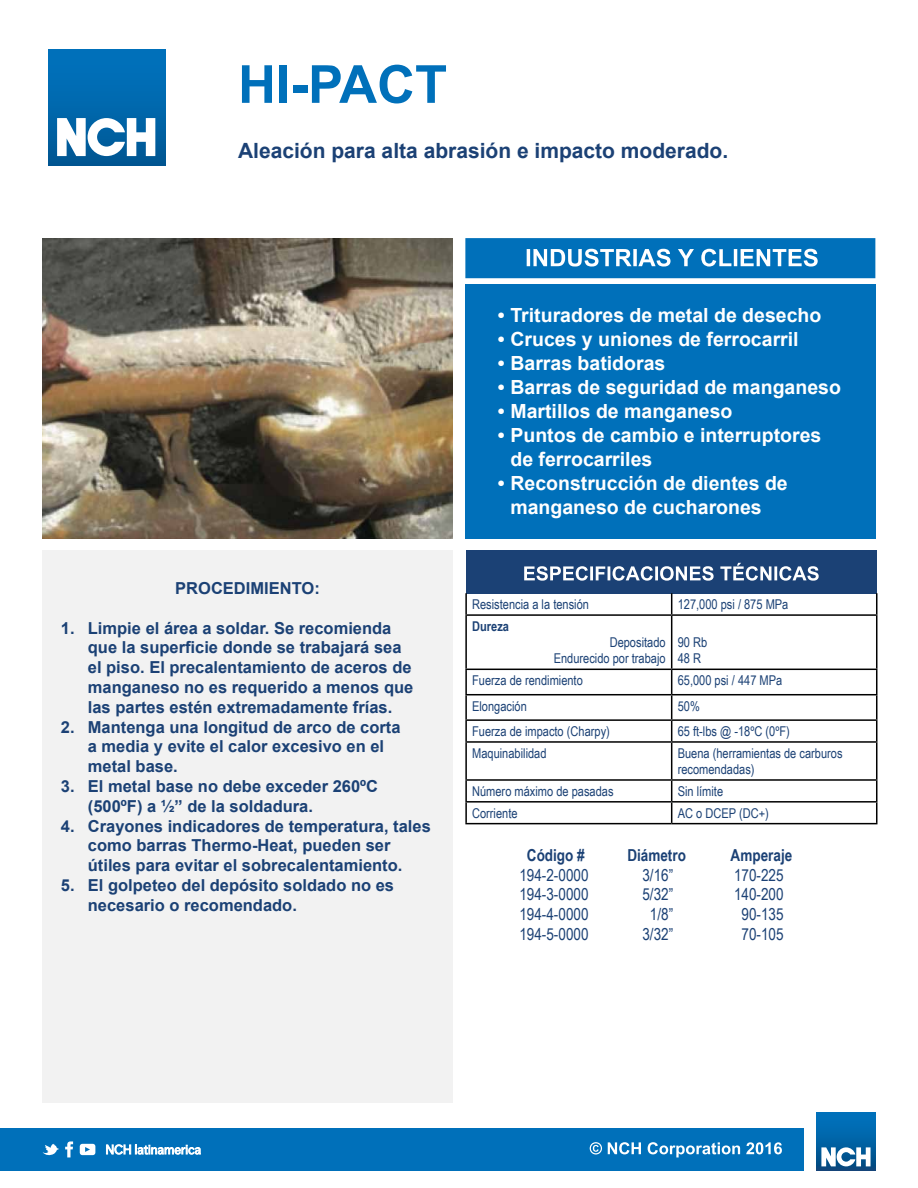
<style>
.page{position:relative;width:918px;height:1188px;background:#fff}
.page>*{position:absolute;margin:0;border:0;box-sizing:border-box;transform-origin:0 0}
.t1{font:700 52.5px "Arial";color:#0070ba}
.t2{font:700 21px "Arial";color:#1b4175}
.t3{font:700 19.5px/24px "Arial";color:#fff}
.t4{font:700 16.5px/19.8px "Arial";color:#1b4175}
.t5{font:16.5px "Arial Narrow";color:#1b4175}
.t6{font:700 16.5px "Arial Narrow";color:#1b4175}
.t7{font:13.5px/16.2px "Arial Narrow";color:#1b4175}
.t8{font:700 13.5px "Arial Narrow";color:#1b4175}
</style>
<div class="page">
<div style="left:0;top:1128px;width:803px;height:43px;background:#0070ba"></div>
<svg style="left:106px;top:1144px;width:95px;height:11px"></svg>
<svg style="left:43px;top:1144px;width:16px;height:12px"></svg>
<svg style="left:65px;top:1141px;width:8px;height:16px"></svg>
<svg style="left:80px;top:1144px;width:15px;height:11px"></svg>
<svg style="left:590px;top:1142px;width:12px;height:13px"></svg>
<svg style="left:608px;top:1142px;width:33px;height:12px"></svg>
<svg style="left:648px;top:1142px;width:92px;height:15px"></svg>
<svg style="left:746px;top:1142px;width:36px;height:12px"></svg>
<svg style="left:816px;top:1112px;width:60px;height:59px"></svg>
<div style="left:817px;top:1112px;width:58px;height:59px;background:linear-gradient(to bottom,#0075c2,#084d82)"></div>
<svg style="left:821px;top:1147px;width:50px;height:19px"></svg>
<div style="left:48px;top:49px;width:117px;height:116px;background:linear-gradient(to bottom,#0074c0,#005895)"></div>
<svg style="left:57px;top:118px;width:98px;height:38px"></svg>
<img style="left:43px;top:238px;width:410px;height:301px">
<div style="left:465px;top:284px;width:410px;height:255px;background:#0070ba"></div>
<svg style="left:465px;top:238px;width:410px;height:40px;background:#2383c3"></svg>
<div style="left:43px;top:550px;width:410px;height:553px;background:#f2f2f2"></div>
<div style="left:466px;top:550px;width:411px;height:43px;background:#1b4175"></div>
<hr style="left:465px;top:593px;width:2px;height:21px;background:#000">
<svg style="left:671px;top:593px;width:1px;height:21px"></svg>
<svg style="left:876px;top:593px;width:1px;height:21px"></svg>
<hr style="left:465px;top:614px;width:207px;height:2px;background:#000">
<hr style="left:465px;top:616px;width:2px;height:53px;background:#000">
<hr style="left:672px;top:614px;width:205px;height:2px;background:#000">
<hr style="left:671px;top:616px;width:1px;height:53px;background:#000">
<hr style="left:876px;top:616px;width:1px;height:53px;background:#000">
<hr style="left:465px;top:669px;width:207px;height:1px;background:#000">
<hr style="left:465px;top:670px;width:2px;height:24px;background:#000">
<hr style="left:672px;top:669px;width:205px;height:1px;background:#000">
<hr style="left:465px;top:694px;width:207px;height:1px;background:#000">
<hr style="left:465px;top:695px;width:2px;height:24px;background:#000">
<hr style="left:672px;top:694px;width:205px;height:1px;background:#000">
<hr style="left:465px;top:719px;width:207px;height:2px;background:#000">
<hr style="left:465px;top:721px;width:2px;height:20px;background:#000">
<hr style="left:672px;top:719px;width:205px;height:2px;background:#000">
<svg style="left:671px;top:670px;width:1px;height:71px"></svg>
<svg style="left:876px;top:670px;width:1px;height:71px"></svg>
<hr style="left:465px;top:741px;width:207px;height:2px;background:#000">
<hr style="left:465px;top:743px;width:2px;height:36px;background:#000">
<hr style="left:672px;top:741px;width:205px;height:2px;background:#000">
<hr style="left:671px;top:743px;width:1px;height:36px;background:#000">
<hr style="left:876px;top:743px;width:1px;height:36px;background:#000">
<hr style="left:465px;top:779px;width:207px;height:2px;background:#000">
<hr style="left:465px;top:781px;width:2px;height:20px;background:#000">
<hr style="left:672px;top:779px;width:205px;height:2px;background:#000">
<hr style="left:465px;top:801px;width:207px;height:2px;background:#000">
<hr style="left:465px;top:803px;width:2px;height:20px;background:#000">
<hr style="left:672px;top:801px;width:205px;height:2px;background:#000">
<svg style="left:671px;top:781px;width:1px;height:42px"></svg>
<svg style="left:876px;top:781px;width:1px;height:42px"></svg>
<hr style="left:465px;top:823px;width:207px;height:1px;background:#000">
<hr style="left:672px;top:823px;width:205px;height:1px;background:#000">
<svg style="left:524px;top:563px;width:295px;height:18px"></svg>
<h1 class="t1" style="left:238px;top:49px;width:210px">HI-PACT</h1>
<p class="t2" style="left:238px;top:137px;width:492px">Aleación para alta abrasión e impacto moderado.</p>
<p class="t4" style="left:175px;top:579px;width:146px">PROCEDIMIENTO:</p>
<p class="t4" style="left:88px;top:618px;width:327px;text-indent:-27px">1. Limpie el área a soldar. Se recomienda que la superficie donde se trabajará sea el piso. El precalentamiento de aceros de manganeso no es requerido a menos que las partes estén extremadamente frías.</p>
<p class="t4" style="left:88px;top:717px;width:314px;text-indent:-27px">2. Mantenga una longitud de arco de corta a media y evite el calor excesivo en el metal base.</p>
<p class="t4" style="left:88px;top:777px;width:292px;text-indent:-27px">3. El metal base no debe exceder 260ºC (500ºF) a ½” de la soldadura.</p>
<p class="t4" style="left:88px;top:816px;width:344px;text-indent:-27px">4. Crayones indicadores de temperatura, tales como barras Thermo-Heat, pueden ser útiles para evitar el sobrecalentamiento.</p>
<p class="t4" style="left:88px;top:876px;width:308px;text-indent:-27px">5. El golpeteo del depósito soldado no es necesario o recomendado.</p>
<p class="t3" style="left:498px;top:303px;width:325px">• Trituradores de metal de desecho</p>
<p class="t3" style="left:498px;top:327px;width:303px">• Cruces y uniones de ferrocarril</p>
<p class="t3" style="left:498px;top:351px;width:169px">• Barras batidoras</p>
<p class="t3" style="left:498px;top:375px;width:345px">• Barras de seguridad de manganeso</p>
<p class="t3" style="left:498px;top:399px;width:236px">• Martillos de manganeso</p>
<p class="t3" style="left:510px;top:423px;width:312px;text-indent:-13px">• Puntos de cambio e interruptores de ferrocarriles</p>
<p class="t3" style="left:510px;top:471px;width:279px;text-indent:-13px">• Reconstrucción de dientes de manganeso de cucharones</p>
<p class="t7" style="left:472px;top:596px;width:118px">Resistencia a la tensión</p>
<p class="t7" style="left:678px;top:596px;width:112px">127,000 psi / 875 MPa</p>
<p class="t8" style="left:472px;top:616px;width:38px">Dureza</p>
<p class="t7" style="left:554px;top:634px;width:113px;text-align:right">Depositado<br>Endurecido por trabajo</p>
<p class="t7" style="left:678px;top:634px;width:31px">90 Rb<br>48 R</p>
<p class="t7" style="left:472px;top:672px;width:112px">Fuerza de rendimiento</p>
<p class="t7" style="left:678px;top:672px;width:106px">65,000 psi / 447 MPa</p>
<p class="t7" style="left:472px;top:697px;width:56px">Elongación</p>
<p class="t7" style="left:678px;top:697px;width:24px">50%</p>
<p class="t7" style="left:472px;top:723px;width:139px">Fuerza de impacto (Charpy)</p>
<p class="t7" style="left:678px;top:723px;width:114px">65 ft-lbs @ -18ºC (0ºF)</p>
<p class="t7" style="left:472px;top:744px;width:76px">Maquinabilidad</p>
<p class="t7" style="left:678px;top:744px;width:166px">Buena (herramientas de carburos recomendadas)</p>
<p class="t7" style="left:472px;top:782px;width:143px">Número máximo de pasadas</p>
<p class="t7" style="left:678px;top:782px;width:47px">Sin límite</p>
<p class="t7" style="left:472px;top:804px;width:47px">Corriente</p>
<p class="t7" style="left:678px;top:804px;width:93px">AC o DCEP (DC+)</p>
<p class="t6" style="left:527px;top:842px;width:59px">Código #</p>
<p class="t6" style="left:627px;top:842px;width:60px">Diámetro</p>
<p class="t6" style="left:731px;top:842px;width:63px">Amperaje</p>
<p class="t5" style="left:519px;top:863px;width:71px">194-2-0000</p>
<p class="t5" style="left:642px;top:863px;width:32px">3/16”</p>
<p class="t5" style="left:734px;top:863px;width:51px">170-225</p>
<p class="t5" style="left:519px;top:882px;width:71px">194-3-0000</p>
<p class="t5" style="left:642px;top:882px;width:32px">5/32”</p>
<p class="t5" style="left:734px;top:882px;width:51px">140-200</p>
<p class="t5" style="left:519px;top:902px;width:71px">194-4-0000</p>
<p class="t5" style="left:650px;top:902px;width:25px">1/8”</p>
<p class="t5" style="left:742px;top:902px;width:44px">90-135</p>
<p class="t5" style="left:519px;top:922px;width:71px">194-5-0000</p>
<p class="t5" style="left:642px;top:922px;width:32px">3/32”</p>
<p class="t5" style="left:742px;top:922px;width:44px">70-105</p>
</div>
